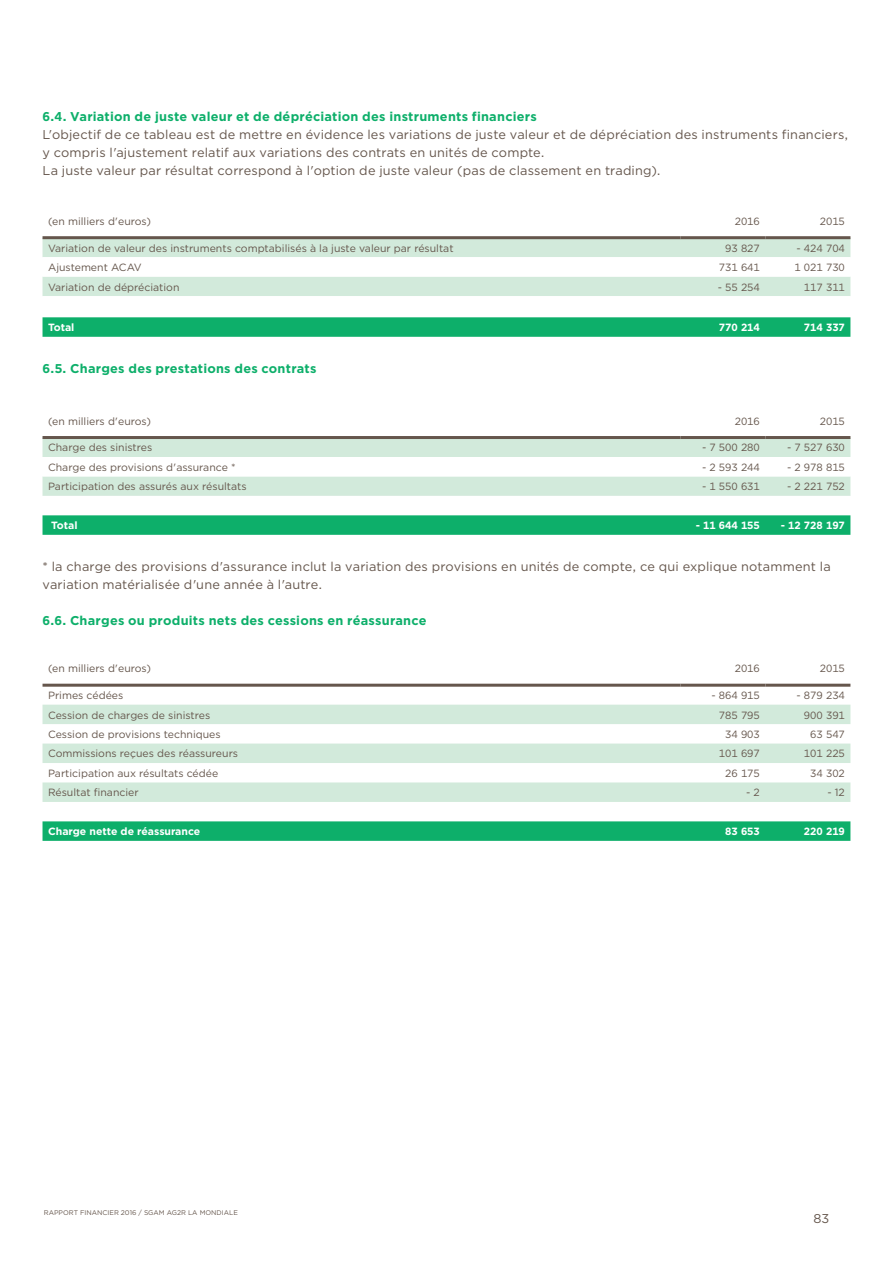
<style>
.page{position:relative;width:893px;height:1263px;background:#fff}
.page>*{position:absolute;margin:0;border:0;box-sizing:border-box;transform-origin:0 0}
.t1{font:12.75px/18px "Gotham";letter-spacing:.015em;color:#65564c}
.t2{font:700 12.75px "Gotham";letter-spacing:.02em;color:#0daf6a}
.t3{font:10.5px "Gotham";color:#65564c}
.t4{font:700 10.5px "Gotham";color:#fff}
.t5{font:6.75px "Gotham";color:#65564c}
</style>
<div class="page">
<div style="left:43px;top:239px;width:807px;height:18px;background:#d2eadb"></div>
<div style="left:43px;top:277px;width:807px;height:19px;background:#d2eadb"></div>
<svg style="left:43px;top:317px;width:807px;height:20px;background:#13b16d"></svg>
<hr style="left:43px;top:236px;width:637px;height:3px;background:#65564c">
<hr style="left:680px;top:236px;width:85px;height:3px;background:#65564c">
<hr style="left:765px;top:236px;width:85px;height:3px;background:#65564c">
<div style="left:43px;top:439px;width:807px;height:18px;background:#d2eadb"></div>
<div style="left:43px;top:476px;width:807px;height:20px;background:#d2eadb"></div>
<svg style="left:43px;top:515px;width:807px;height:20px;background:#13b16d"></svg>
<hr style="left:43px;top:436px;width:637px;height:3px;background:#65564c">
<hr style="left:680px;top:436px;width:85px;height:3px;background:#65564c">
<hr style="left:765px;top:436px;width:85px;height:3px;background:#65564c">
<svg style="left:43px;top:705px;width:807px;height:97px;fill:#d2eadb"></svg>
<svg style="left:43px;top:821px;width:807px;height:20px;background:#13b16d"></svg>
<hr style="left:43px;top:684px;width:637px;height:3px;background:#65564c">
<hr style="left:680px;top:684px;width:85px;height:3px;background:#65564c">
<hr style="left:765px;top:684px;width:85px;height:3px;background:#65564c">
<p class="t2" style="left:43px;top:108px;width:496px">6.4. Variation de juste valeur et de dépréciation des instruments financiers</p>
<p class="t1" style="left:43px;top:125px;width:807px">L'objectif de ce tableau est de mettre en évidence les variations de juste valeur et de dépréciation des instruments financiers, y compris l'ajustement relatif aux variations des contrats en unités de compte.<br>La juste valeur par résultat correspond à l'option de juste valeur (pas de classement en trading).</p>
<p class="t3" style="left:48px;top:214px;width:105px">(en milliers d'euros)</p>
<p class="t3" style="left:735px;top:214px;width:27px">2016</p>
<p class="t3" style="left:820px;top:214px;width:27px">2015</p>
<p class="t3" style="left:48px;top:241px;width:407px">Variation de valeur des instruments comptabilisés à la juste valeur par résultat</p>
<p class="t3" style="left:725px;top:241px;width:36px">93 827</p>
<p class="t3" style="left:796px;top:241px;width:50px">- 424 704</p>
<p class="t3" style="left:48px;top:261px;width:95px">Ajustement ACAV</p>
<p class="t3" style="left:719px;top:261px;width:42px">731 641</p>
<p class="t3" style="left:794px;top:261px;width:52px">1 021 730</p>
<p class="t3" style="left:48px;top:280px;width:133px">Variation de dépréciation</p>
<p class="t3" style="left:718px;top:280px;width:44px">- 55 254</p>
<p class="t3" style="left:804px;top:280px;width:42px">117 311</p>
<p class="t4" style="left:48px;top:321px;width:28px">Total</p>
<p class="t4" style="left:719px;top:321px;width:42px">770 214</p>
<p class="t4" style="left:804px;top:321px;width:42px">714 337</p>
<p class="t2" style="left:43px;top:360px;width:275px">6.5. Charges des prestations des contrats</p>
<p class="t3" style="left:48px;top:414px;width:105px">(en milliers d'euros)</p>
<p class="t3" style="left:735px;top:414px;width:27px">2016</p>
<p class="t3" style="left:820px;top:414px;width:27px">2015</p>
<p class="t3" style="left:48px;top:441px;width:106px">Charge des sinistres</p>
<p class="t3" style="left:702px;top:441px;width:59px">- 7 500 280</p>
<p class="t3" style="left:787px;top:441px;width:59px">- 7 527 630</p>
<p class="t3" style="left:48px;top:460px;width:189px">Charge des provisions d'assurance *</p>
<p class="t3" style="left:702px;top:460px;width:59px">- 2 593 244</p>
<p class="t3" style="left:787px;top:460px;width:59px">- 2 978 815</p>
<p class="t3" style="left:48px;top:480px;width:200px">Participation des assurés aux résultats</p>
<p class="t3" style="left:702px;top:480px;width:59px">- 1 550 631</p>
<p class="t3" style="left:787px;top:480px;width:59px">- 2 221 752</p>
<p class="t4" style="left:51px;top:519px;width:28px">Total</p>
<p class="t4" style="left:696px;top:519px;width:66px">- 11 644 155</p>
<p class="t4" style="left:781px;top:519px;width:66px">- 12 728 197</p>
<p class="t1" style="left:43px;top:557px;width:790px">* la charge des provisions d'assurance inclut la variation des provisions en unités de compte, ce qui explique notamment la variation matérialisée d'une année à l'autre.</p>
<p class="t2" style="left:43px;top:612px;width:386px">6.6. Charges ou produits nets des cessions en réassurance</p>
<p class="t3" style="left:48px;top:662px;width:105px">(en milliers d'euros)</p>
<p class="t3" style="left:735px;top:662px;width:27px">2016</p>
<p class="t3" style="left:820px;top:662px;width:27px">2015</p>
<p class="t3" style="left:48px;top:689px;width:77px">Primes cédées</p>
<p class="t3" style="left:711px;top:689px;width:50px">- 864 915</p>
<p class="t3" style="left:796px;top:689px;width:50px">- 879 234</p>
<p class="t3" style="left:48px;top:708px;width:164px">Cession de charges de sinistres</p>
<p class="t3" style="left:719px;top:708px;width:42px">785 795</p>
<p class="t3" style="left:804px;top:708px;width:42px">900 391</p>
<p class="t3" style="left:48px;top:728px;width:174px">Cession de provisions techniques</p>
<p class="t3" style="left:725px;top:728px;width:36px">34 903</p>
<p class="t3" style="left:810px;top:728px;width:36px">63 547</p>
<p class="t3" style="left:48px;top:747px;width:192px">Commissions reçues des réassureurs</p>
<p class="t3" style="left:719px;top:747px;width:42px">101 697</p>
<p class="t3" style="left:804px;top:747px;width:42px">101 225</p>
<p class="t3" style="left:48px;top:766px;width:172px">Participation aux résultats cédée</p>
<p class="t3" style="left:725px;top:766px;width:36px">26 175</p>
<p class="t3" style="left:810px;top:766px;width:36px">34 302</p>
<p class="t3" style="left:48px;top:786px;width:92px">Résultat financier</p>
<p class="t3" style="left:746px;top:786px;width:15px">- 2</p>
<p class="t3" style="left:827px;top:786px;width:19px">- 12</p>
<p class="t4" style="left:48px;top:825px;width:154px">Charge nette de réassurance</p>
<p class="t4" style="left:725px;top:825px;width:36px">83 653</p>
<p class="t4" style="left:804px;top:825px;width:42px">220 219</p>
<p class="t5" style="left:44px;top:1208px;width:195px">RAPPORT FINANCIER 2016 / SGAM AG2R LA MONDIALE</p>
<p class="t1" style="left:813px;top:1209px;width:17px">83</p>
</div>
